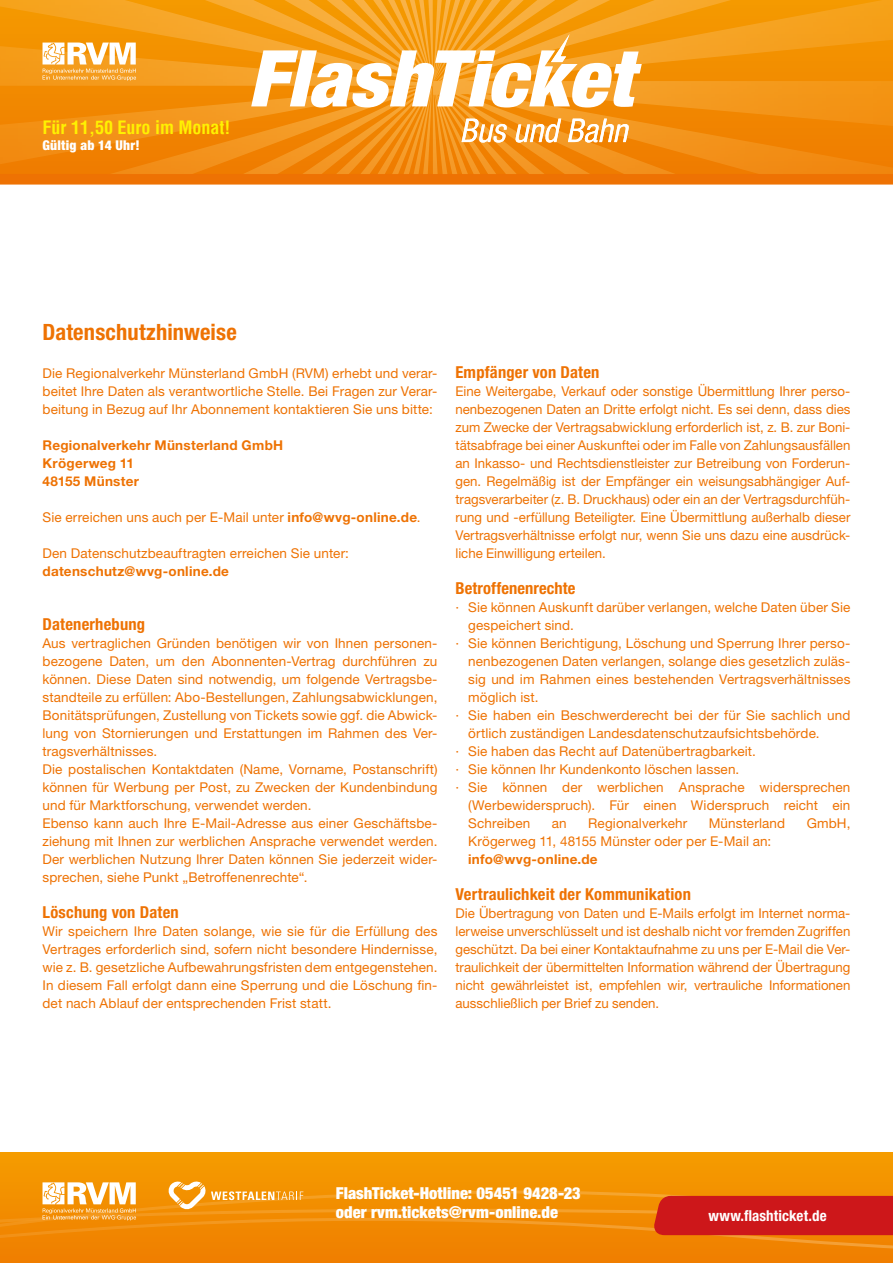
<style>
.page{position:relative;width:893px;height:1263px;background:#fff}
.page>*{position:absolute;margin:0;border:0;box-sizing:border-box;transform-origin:0 0}
.t1{font:700 condensed 22.5px "Helvetica Neue LT Pro";letter-spacing:.005em;color:#ee7203}
.t2{font:700 condensed 18px "Helvetica";color:#fff101}
.t3{font:700 condensed 16.5px "Helvetica Neue LT Pro";letter-spacing:.01em;color:#ee7203}
.t4{font:900 condensed 16.5px/19.8px "Helvetica Neue LT Pro";color:#fff}
.t5{font:700 condensed 15px "Helvetica Neue LT Pro";letter-spacing:.01em;color:#fff}
.t6{font:13.5px/18px "Helvetica Neue LT Pro";letter-spacing:.01em;color:#ee7203;text-align:justify}
.t7{font:700 13.5px/18px "Helvetica Neue LT Pro";letter-spacing:.02em;color:#ee7203}
.t8{font:900 condensed 13.5px "Helvetica Neue LT Pro";letter-spacing:.02em;color:#fff}
.s1{font-weight:700}
</style>
<div class="page">
<svg style="left:0;top:0;width:893px;height:174px;background:#f39311"></svg>
<svg style="left:462px;top:119px;width:167px;height:24px"></svg>
<svg style="left:251px;top:34px;width:391px;height:74px"></svg>
<div style="left:0;top:174px;width:893px;height:11px;background:#ee7203"></div>
<svg style="left:43px;top:43px;width:93px;height:38px"></svg>
<svg style="left:0;top:1152px;width:893px;height:111px;background:#f28e02"></svg>
<svg style="left:168px;top:1181px;width:135px;height:29px;background:#f4a530"></svg>
<svg style="left:653px;top:1194px;width:240px;height:41px;background:#cf1f18"></svg>
<svg style="left:43px;top:1182px;width:93px;height:38px"></svg>
<h2 class="t2" style="left:43px;top:116px;width:189px">Für 11,50 Euro im Monat!</h2>
<p class="t8" style="left:43px;top:137px;width:99px">Gültig ab 14 Uhr!</p>
<h1 class="t1" style="left:43px;top:318px;width:196px">Datenschutzhinweise</h1>
<p class="t6" style="left:43px;top:364px;width:396px">Die Regionalverkehr Münsterland GmbH (RVM) erhebt und verar&shy;beitet Ihre Daten als verantwortliche Stelle. Bei Fragen zur Verar&shy;beitung in Bezug auf Ihr Abonnement kontaktieren Sie uns bitte:</p>
<p class="t7" style="left:43px;top:436px;width:242px">Regionalverkehr Münsterland GmbH<br>Krögerweg 11<br>48155 Münster</p>
<p class="t6" style="left:43px;top:508px;width:380px">Sie erreichen uns auch per E-Mail unter <span class="s1">info@wvg-online.de</span>.</p>
<p class="t6" style="left:43px;top:544px;width:308px">Den Datenschutzbeauftragten erreichen Sie unter:</p>
<p class="t7" style="left:43px;top:562px;width:188px">datenschutz@wvg-online.de</p>
<p class="t3" style="left:43px;top:614px;width:104px">Datenerhebung</p>
<p class="t6" style="left:43px;top:634px;width:396px;text-align:left">Aus vertraglichen Gründen benötigen wir von Ihnen personen&shy;bezogene Daten, um den Abonnenten-Vertrag durchführen zu können. Diese Daten sind notwendig, um folgende Vertragsbe&shy;standteile zu erfüllen: Abo-Bestellungen, Zahlungsabwicklungen, Bonitätsprüfungen, Zustellung von Tickets sowie ggf. die Abwick&shy;lung von Stornierungen und Erstattungen im Rahmen des Ver&shy;tragsverhältnisses.<br>Die postalischen Kontaktdaten (Name, Vorname, Postanschrift) können für Werbung per Post, zu Zwecken der Kundenbindung und für Marktforschung, verwendet werden.<br>Ebenso kann auch Ihre E-Mail-Adresse aus einer Geschäftsbe&shy;ziehung mit Ihnen zur werblichen Ansprache verwendet werden.<br>Der werblichen Nutzung Ihrer Daten können Sie jederzeit wider&shy;sprechen, siehe Punkt „Betroffenenrechte“.</p>
<p class="t3" style="left:43px;top:902px;width:138px">Löschung von Daten</p>
<p class="t6" style="left:43px;top:922px;width:396px">Wir speichern Ihre Daten solange, wie sie für die Erfüllung des Vertrages erforderlich sind, sofern nicht besondere Hindernisse, wie z. B. gesetzliche Aufbewahrungsfristen dem entgegenstehen.<br>In diesem Fall erfolgt dann eine Sperrung und die Löschung fin&shy;det nach Ablauf der entsprechenden Frist statt.</p>
<p class="t3" style="left:455px;top:362px;width:146px">Empfänger von Daten</p>
<p class="t6" style="left:455px;top:382px;width:396px">Eine Weitergabe, Verkauf oder sonstige Übermittlung Ihrer perso&shy;nenbezogenen Daten an Dritte erfolgt nicht. Es sei denn, dass dies zum Zwecke der Vertragsabwicklung erforderlich ist, z. B. zur Boni&shy;tätsabfrage bei einer Auskunftei oder im Falle von Zahlungsausfällen an Inkasso- und Rechtsdienstleister zur Betreibung von Forderun&shy;gen. Regelmäßig ist der Empfänger ein weisungsabhängiger Auf&shy;tragsverarbeiter (z. B. Druckhaus) oder ein an der Vertragsdurchfüh&shy;rung und -erfüllung Beteiligter. Eine Übermittlung außerhalb dieser Vertragsverhältnisse erfolgt nur, wenn Sie uns dazu eine ausdrück&shy;liche Einwilligung erteilen.</p>
<p class="t3" style="left:455px;top:578px;width:121px">Betroffenenrechte</p>
<p class="t6" style="left:455px;top:598px;width:396px">∙ Sie können Auskunft darüber verlangen, welche Daten über Sie</p>
<p class="t6" style="left:468px;top:616px;width:107px">gespeichert sind.</p>
<p class="t6" style="left:455px;top:634px;width:396px">∙ Sie können Berichtigung, Löschung und Sperrung Ihrer perso-</p>
<p class="t6" style="left:468px;top:652px;width:384px">nenbezogenen Daten verlangen, solange dies gesetzlich zuläs-</p>
<p class="t6" style="left:468px;top:670px;width:384px">sig und im Rahmen eines bestehenden Vertragsverhältnisses</p>
<p class="t6" style="left:468px;top:688px;width:72px">möglich ist.</p>
<p class="t6" style="left:455px;top:706px;width:396px">∙ Sie haben ein Beschwerderecht bei der für Sie sachlich und</p>
<p class="t6" style="left:468px;top:724px;width:353px">örtlich zuständigen Landesdatenschutzaufsichtsbehörde.</p>
<p class="t6" style="left:455px;top:742px;width:302px">∙ Sie haben das Recht auf Datenübertragbarkeit.</p>
<p class="t6" style="left:455px;top:760px;width:285px">∙ Sie können Ihr Kundenkonto löschen lassen.</p>
<p class="t6" style="left:455px;top:778px;width:396px">∙ Sie können der werblichen Ansprache widersprechen</p>
<p class="t6" style="left:468px;top:796px;width:384px">(Werbewiderspruch). Für einen Widerspruch reicht ein</p>
<p class="t6" style="left:468px;top:814px;width:64px">Schreiben</p>
<p class="t6" style="left:552px;top:814px;width:16px">an</p>
<p class="t6" style="left:588px;top:814px;width:100px">Regionalverkehr</p>
<p class="t6" style="left:709px;top:814px;width:78px">Münsterland</p>
<p class="t6" style="left:807px;top:814px;width:45px">GmbH,</p>
<p class="t6" style="left:468px;top:832px;width:305px">Krögerweg 11, 48155 Münster oder per E-Mail an:</p>
<p class="t7" style="left:468px;top:850px;width:131px">info@wvg-online.de</p>
<p class="t3" style="left:455px;top:884px;width:237px">Vertraulichkeit der Kommunikation</p>
<p class="t6" style="left:455px;top:904px;width:396px">Die Übertragung von Daten und E-Mails erfolgt im Internet norma&shy;lerweise unverschlüsselt und ist deshalb nicht vor fremden Zugriffen geschützt. Da bei einer Kontaktaufnahme zu uns per E-Mail die Ver&shy;traulichkeit der übermittelten Information während der Übertragung nicht gewährleistet ist, empfehlen wir, vertrauliche Informationen ausschließlich per Brief zu senden.</p>
<p class="t4" style="left:336px;top:1182px;width:246px">FlashTicket-Hotline: 05451 9428-23 oder rvm.tickets@rvm-online.de</p>
<p class="t5" style="left:708px;top:1206px;width:120px">www.flashticket.de</p>
</div>
